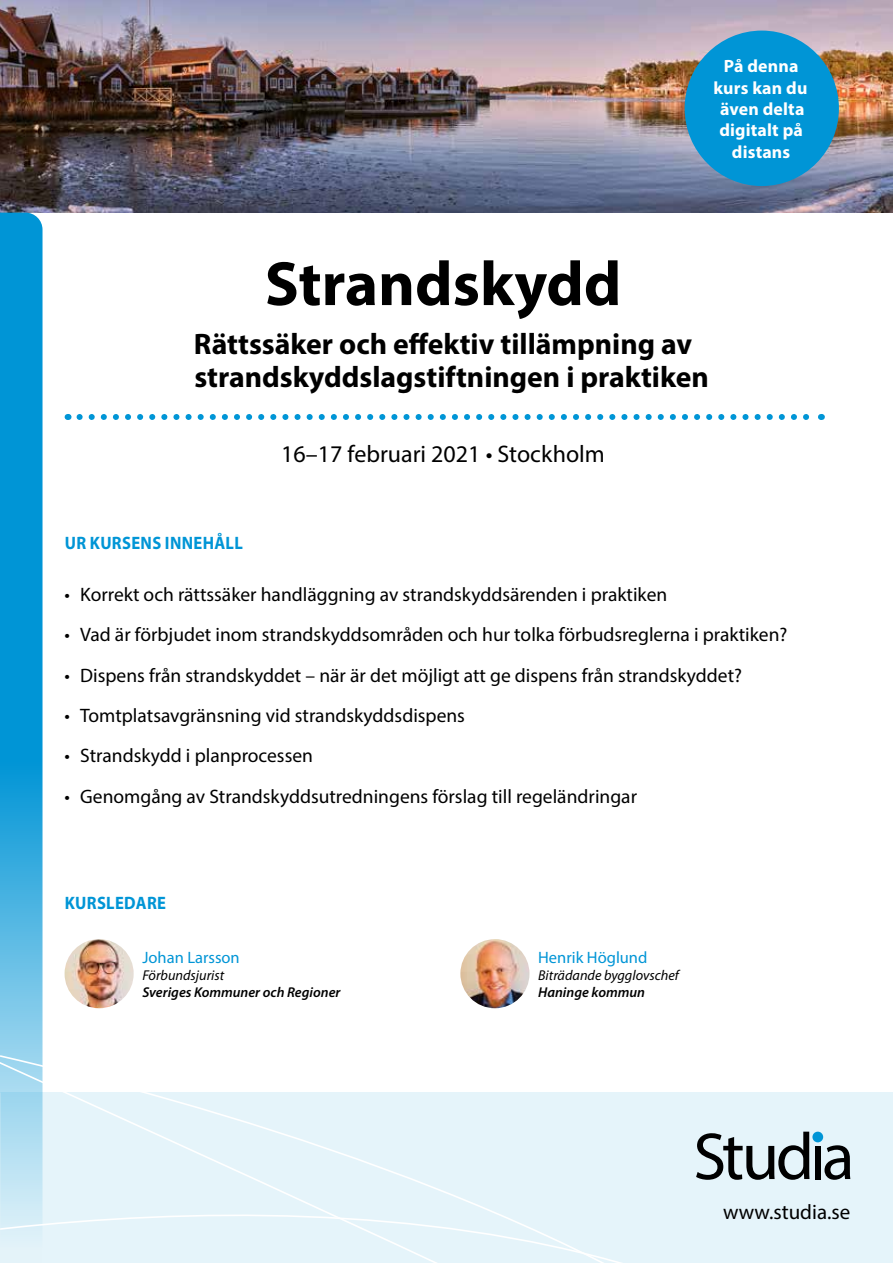
<style>
.page{position:relative;width:893px;height:1263px;background:#fff}
.page>*{position:absolute;margin:0;border:0;box-sizing:border-box;transform-origin:0 0}
.t1{font:700 63px "Myriad Pro";color:#000}
.t2{font:700 29.7px/32.4px "Myriad Pro";color:#000}
.t3{font:24px "Myriad Pro";color:#000}
.t4{font:21px "Myriad Pro";color:#000}
.t5{font:19.5px "Myriad Pro";color:#000}
.t6{font:700 18px "Myriad Pro";letter-spacing:.02em;color:#0095d6;scale:.92 1}
.t7{font:700 17.85px/21.3px "Myriad Pro";letter-spacing:.01em;color:#fff;text-align:center}
.t8{font:16.5px "Myriad Pro";color:#0095d6}
.t9{font:italic 600 14.25px "Myriad Pro";color:#000}
.t10{font:italic 14.25px "Myriad Pro";color:#000}
</style>
<div class="page">
<img style="left:0;top:0;width:893px;height:213px">
<svg style="left:80px;top:414px;width:730px;height:6px"></svg>
<img style="left:65px;top:939px;width:69px;height:69px;border-radius:35px">
<img style="left:460px;top:939px;width:69px;height:69px;border-radius:35px">
<div style="left:0;top:1093px;width:893px;height:170px;background:#e5f4fa"></div>
<svg style="left:794px;top:1132px;width:15px;height:48px"></svg>
<div style="left:815px;top:1146px;width:6px;height:33px;background:#000"></div>
<svg style="left:824px;top:1145px;width:26px;height:35px"></svg>
<div style="left:812px;top:1132px;width:11px;height:10px;background:#0095d6;border-radius:50%"></div>
<svg style="left:0;top:213px;width:43px;height:841px;background:#1da1da"></svg>
<svg style="left:0;top:1054px;width:794px;height:209px"></svg>
<div style="left:685px;top:31px;width:154px;height:155px;background:#0095d6;border-radius:50%"></div>
<p class="t7" style="left:713px;top:55px;width:96px">På denna kurs kan du även delta digitalt på distans</p>
<h1 class="t1" style="left:265px;top:243px;width:358px">Strandskydd</h1>
<h2 class="t2" style="left:194px;top:327px;width:516px">Rättssäker och effektiv tillämpning av strandskyddslagstiftningen i praktiken</h2>
<p class="t3" style="left:281px;top:440px;width:325px">16–17 februari 2021 • Stockholm</p>
<p class="t6" style="left:65px;top:531px;width:195px">UR KURSENS INNEHÅLL</p>
<p class="t5" style="left:65px;top:582px;width:604px">• Korrekt och rättssäker handläggning av strandskyddsärenden i praktiken</p>
<p class="t5" style="left:65px;top:623px;width:724px">• Vad är förbjudet inom strandskyddsområden och hur tolka förbudsreglerna i praktiken?</p>
<p class="t5" style="left:65px;top:663px;width:679px">• Dispens från strandskyddet – när är det möjligt att ge dispens från strandskyddet?</p>
<p class="t5" style="left:65px;top:703px;width:402px">• Tomtplatsavgränsning vid strandskyddsdispens</p>
<p class="t5" style="left:65px;top:744px;width:250px">• Strandskydd i planprocessen</p>
<p class="t5" style="left:65px;top:784px;width:574px">• Genomgång av Strandskyddsutredningens förslag till regeländringar</p>
<p class="t6" style="left:65px;top:891px;width:112px">KURSLEDARE</p>
<p class="t8" style="left:142px;top:947px;width:99px">Johan Larsson</p>
<p class="t10" style="left:142px;top:967px;width:83px">Förbundsjurist</p>
<p class="t9" style="left:142px;top:984px;width:200px">Sveriges Kommuner och Regioner</p>
<p class="t8" style="left:538px;top:947px;width:111px">Henrik Höglund</p>
<p class="t10" style="left:538px;top:967px;width:142px">Biträdande bygglovschef</p>
<p class="t9" style="left:538px;top:984px;width:108px">Haninge kommun</p>
<p class="t4" style="left:723px;top:1199px;width:129px">www.studia.se</p>
</div>
